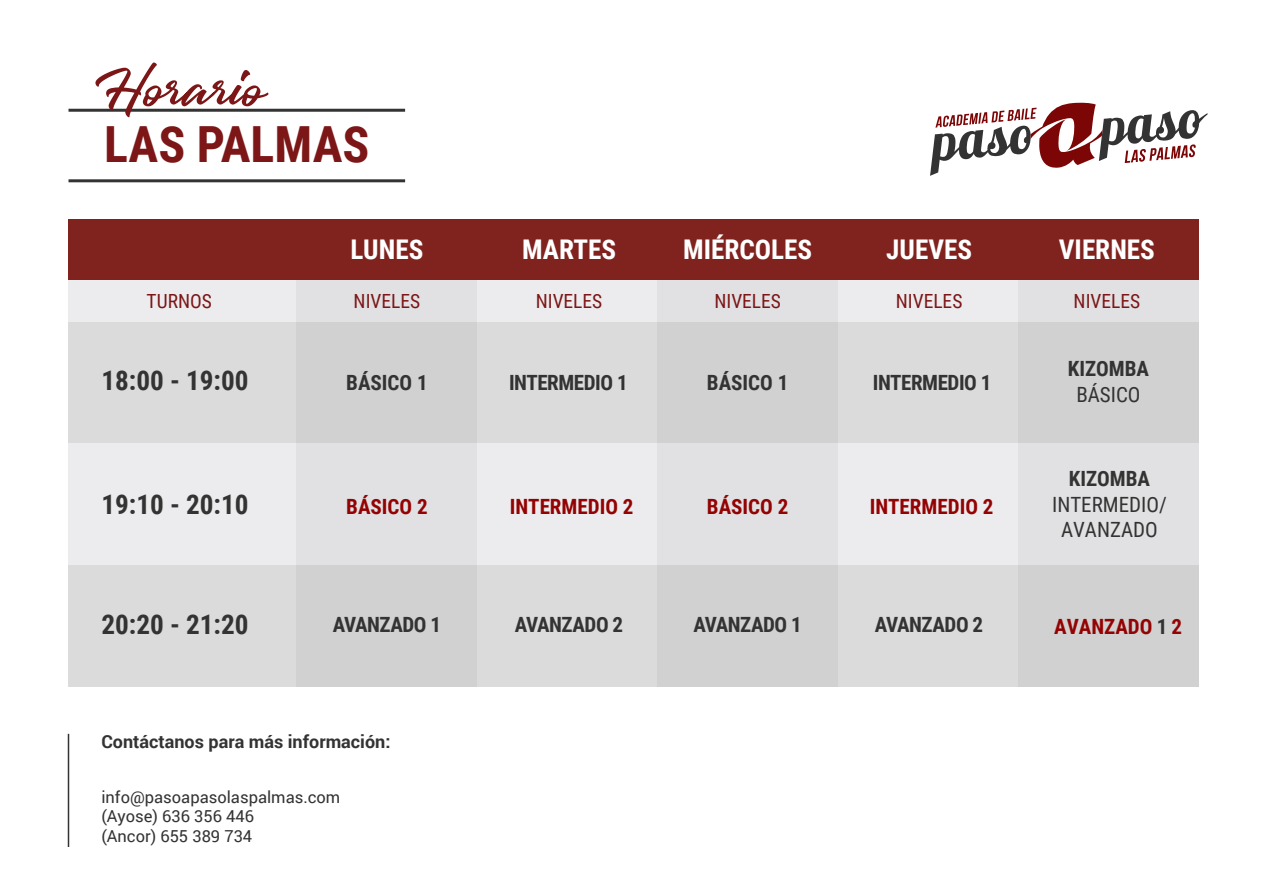
<style>
.page{position:relative;width:1263px;height:893px;background:#fff}
.page>*{position:absolute;margin:0;border:0;box-sizing:border-box;transform-origin:0 0}
.t1{font:700 49.8px "Roboto Condensed";color:#7c1617}
.t2{font:700 27.15px "Roboto Condensed";color:#fff}
.t3{font:700 27.15px "Roboto Condensed";color:#333}
.t4{font:700 21px "Roboto Condensed";letter-spacing:-.02em;color:#333}
.t5{font:700 21px "Roboto Condensed";color:#930303}
.t6{font:21px/25.2px "Roboto Condensed";color:#333;text-align:center}
.t7{font:700 21px "Roboto Condensed";color:#333}
.t8{font:19.5px "Roboto Condensed";color:#7c1617}
.t9{font:700 18px "Roboto";color:#333}
.t10{font:16.5px/19.8px "Roboto";color:#333}
.s1{color:#333}
</style>
<div class="page">
<div style="left:68px;top:321px;width:1130px;height:122px;background:#dbdbdb"></div>
<div style="left:68px;top:565px;width:1130px;height:122px;background:#dbdbdb"></div>
<div style="left:68px;top:279px;width:1130px;height:42px;background:#ececee"></div>
<div style="left:68px;top:443px;width:1130px;height:122px;background:#ececee"></div>
<div style="left:297px;top:279px;width:180px;height:408px;background:linear-gradient(to right,#d7d7d8,#d7d7d8)"></div>
<div style="left:657px;top:279px;width:181px;height:408px;background:linear-gradient(to right,#d7d7d8,#d7d7d8)"></div>
<div style="left:1018px;top:279px;width:180px;height:408px;background:linear-gradient(to right,#d7d7d8,#d7d7d8)"></div>
<div style="left:68px;top:219px;width:1130px;height:60px;background:#80231f"></div>
<hr style="left:68px;top:109px;width:337px;height:3px;background:#333">
<hr style="left:68px;top:179px;width:337px;height:3px;background:#333">
<hr style="left:68px;top:734px;width:1px;height:113px;background:#333">
<svg style="left:95px;top:63px;width:173px;height:54px"></svg>
<svg style="left:930px;top:102px;width:277px;height:74px"></svg>
<h1 class="t1" style="left:104px;top:110px;width:267px">LAS PALMAS</h1>
<p class="t2" style="left:351px;top:231px;width:74px">LUNES</p>
<p class="t8" style="left:147px;top:288px;width:67px">TURNOS</p>
<p class="t8" style="left:354px;top:288px;width:68px">NIVELES</p>
<p class="t2" style="left:522px;top:231px;width:96px">MARTES</p>
<p class="t2" style="left:683px;top:231px;width:131px">MIÉRCOLES</p>
<p class="t2" style="left:886px;top:231px;width:87px">JUEVES</p>
<p class="t2" style="left:1059px;top:231px;width:97px">VIERNES</p>
<p class="t8" style="left:536px;top:288px;width:68px">NIVELES</p>
<p class="t8" style="left:714px;top:288px;width:68px">NIVELES</p>
<p class="t8" style="left:896px;top:288px;width:68px">NIVELES</p>
<p class="t8" style="left:1074px;top:288px;width:68px">NIVELES</p>
<p class="t3" style="left:101px;top:361px;width:149px">18:00 - 19:00</p>
<p class="t4" style="left:346px;top:368px;width:83px">BÁSICO 1</p>
<p class="t4" style="left:509px;top:368px;width:120px">INTERMEDIO 1</p>
<p class="t4" style="left:707px;top:368px;width:83px">BÁSICO 1</p>
<p class="t4" style="left:873px;top:368px;width:120px">INTERMEDIO 1</p>
<p class="t7" style="left:1068px;top:354px;width:83px">KIZOMBA</p>
<p class="t6" style="left:1076px;top:381px;width:66px">BÁSICO</p>
<p class="t3" style="left:101px;top:485px;width:149px">19:10 - 20:10</p>
<p class="t5" style="left:346px;top:491px;width:83px">BÁSICO 2</p>
<p class="t5" style="left:510px;top:491px;width:125px">INTERMEDIO 2</p>
<p class="t5" style="left:707px;top:491px;width:83px">BÁSICO 2</p>
<p class="t5" style="left:870px;top:491px;width:125px">INTERMEDIO 2</p>
<p class="t7" style="left:1069px;top:464px;width:83px">KIZOMBA</p>
<p class="t6" style="left:1052px;top:491px;width:116px">INTERMEDIO/<br>AVANZADO</p>
<p class="t3" style="left:101px;top:605px;width:149px">20:20 - 21:20</p>
<p class="t4" style="left:333px;top:610px;width:110px">AVANZADO 1</p>
<p class="t4" style="left:515px;top:610px;width:110px">AVANZADO 2</p>
<p class="t4" style="left:693px;top:610px;width:110px">AVANZADO 1</p>
<p class="t4" style="left:875px;top:610px;width:110px">AVANZADO 2</p>
<p class="t5" style="left:1054px;top:611px;width:129px">AVANZADO <span class="s1">1</span> 2</p>
<p class="t9" style="left:101px;top:729px;width:290px">Contáctanos para más información:</p>
<p class="t10" style="left:101px;top:786px;width:240px">info@pasoapasolaspalmas.com (Ayose) 636 356 446<br>(Ancor) 655 389 734</p>
</div>
